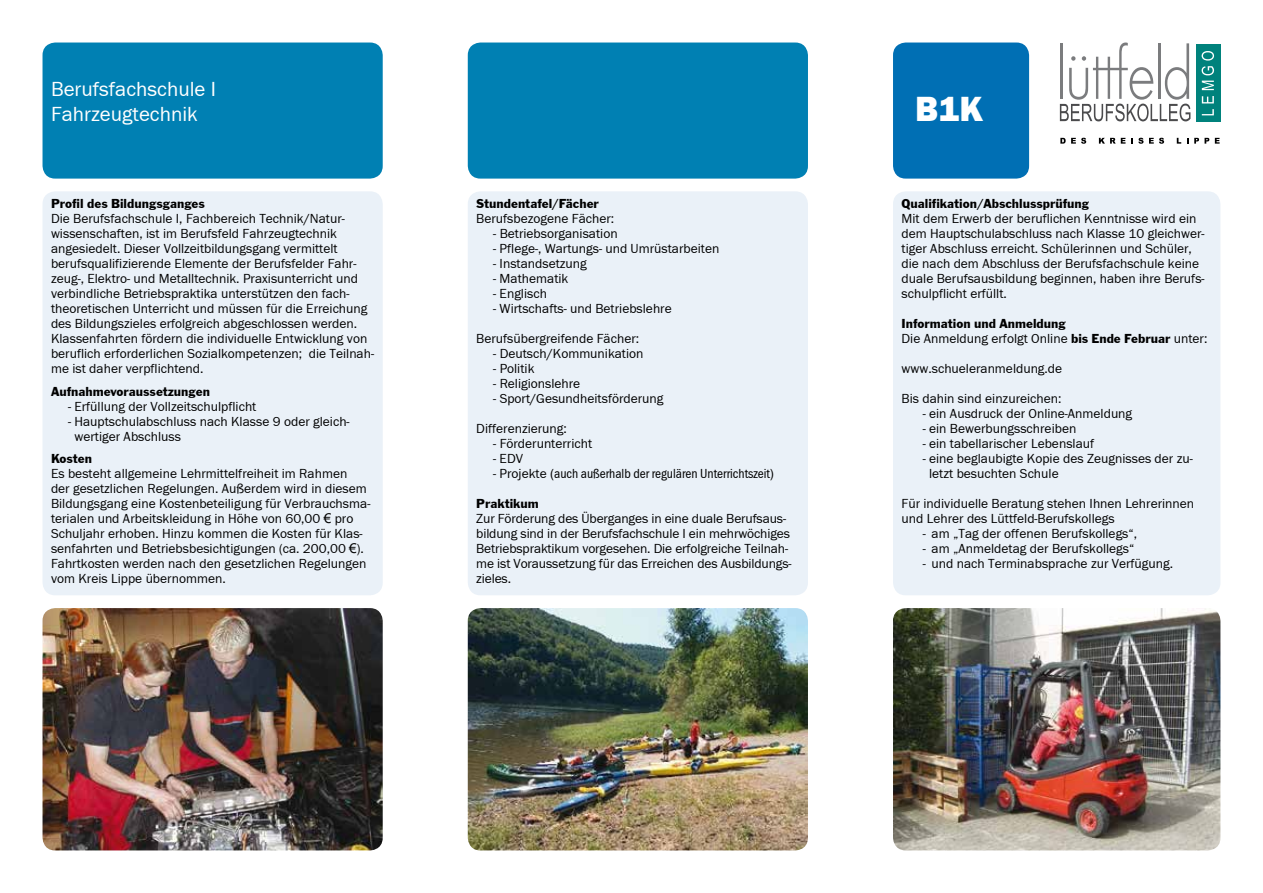
<style>
.page{position:relative;width:1263px;height:893px;background:#fff}
.page>*{position:absolute;margin:0;border:0;box-sizing:border-box;transform-origin:0 0}
.t1{font:36px "Franklin Gothic H Heavy";color:#fff}
.t2{font:21px/25.5px "Franklin Gothic";color:#fff}
.t3{font:13.5px/15px "Franklin Gothic";color:#000}
.t4{font:13.5px "Franklin Got T";color:#000}
.t5{font:13.5px "Franklin Gothic Cond";color:#000}
.s1{font-family:"Arial"}
.s2{font-family:"Franklin Gothic"}
.s3{font-family:"Franklin Got T"}
</style>
<div class="page">
<div style="left:43px;top:43px;width:340px;height:136px;background:#0080b3;border-radius:13px"></div>
<div style="left:468px;top:43px;width:340px;height:136px;background:#0080b3;border-radius:13px"></div>
<div style="left:893px;top:43px;width:136px;height:136px;background:#006fb4;border-radius:13px"></div>
<div style="left:43px;top:191px;width:340px;height:404px;background:#eaf1f8;border-radius:13px"></div>
<div style="left:468px;top:191px;width:340px;height:404px;background:#eaf1f8;border-radius:13px"></div>
<div style="left:893px;top:191px;width:327px;height:404px;background:#eaf1f8;border-radius:13px"></div>
<img style="left:43px;top:608px;width:340px;height:242px">
<img style="left:468px;top:608px;width:340px;height:242px">
<img style="left:893px;top:608px;width:327px;height:242px">
<div style="left:1196px;top:44px;width:24px;height:78px;background:#00827c"></div>
<svg style="left:1060px;top:138px;width:5px;height:6px"></svg>
<svg style="left:1071px;top:138px;width:15px;height:6px"></svg>
<svg style="left:1099px;top:138px;width:26px;height:6px"></svg>
<svg style="left:1131px;top:138px;width:12px;height:6px"></svg>
<svg style="left:1149px;top:138px;width:15px;height:6px"></svg>
<svg style="left:1177px;top:138px;width:4px;height:6px"></svg>
<svg style="left:1194px;top:138px;width:15px;height:6px"></svg>
<svg style="left:1215px;top:138px;width:4px;height:6px"></svg>
<svg style="left:1060px;top:43px;width:130px;height:78px"></svg>
<svg style="left:1202px;top:109px;width:12px;height:6px"></svg>
<svg style="left:1202px;top:96px;width:12px;height:7px"></svg>
<svg style="left:1202px;top:81px;width:12px;height:9px"></svg>
<svg style="left:1201px;top:51px;width:13px;height:24px"></svg>
<h2 class="t2" style="left:51px;top:76px;width:166px">Berufsfachschule I<br>Fahrzeugtechnik</h2>
<p class="t4" style="left:51px;top:196px;width:155px">Profil des Bildungsganges</p>
<p class="t3" style="left:51px;top:212px;width:325px">Die Berufsfachschule I, Fachbereich Technik/Natur&shy;wissenschaften, ist im Berufsfeld Fahrzeugtechnik angesiedelt. Dieser Vollzeitbildungsgang vermittelt berufsqualifizierende Elemente der Berufsfelder Fahr&shy;zeug-, Elektro- und Metalltechnik. Praxisunterricht und verbindliche Betriebspraktika unterstützen den fach&shy;theoretischen Unterricht und müssen für die Erreichung des Bildungszieles erfolgreich abgeschlossen werden.<br>Klassenfahrten fördern die individuelle Entwicklung von beruflich erforderlichen Sozialkompetenzen; die Teilnah&shy;me ist daher verpflichtend.</p>
<p class="t4" style="left:51px;top:383px;width:160px">Aufnahmevoraussetzungen</p>
<p class="t3" style="left:68px;top:399px;width:190px">- Erfüllung der Vollzeitschulpflicht</p>
<p class="t3" style="left:74px;top:414px;width:277px;text-indent:-6px">- Hauptschulabschluss nach Klasse 9 oder gleich&shy;wertiger Abschluss</p>
<p class="t4" style="left:51px;top:451px;width:42px">Kosten</p>
<p class="t3" style="left:51px;top:467px;width:321px">Es besteht allgemeine Lehrmittelfreiheit im Rahmen<br>der gesetzlichen Regelungen. Außerdem wird in diesem Bildungsgang eine Kostenbeteiligung für Verbrauchsma&shy;terialen und Arbeitskleidung in Höhe von 60,00 <span class="s1">€</span> pro Schuljahr erhoben. Hinzu kommen die Kosten für Klas&shy;senfahrten und Betriebsbesichtigungen (ca. 200,00 <span class="s1">€</span>).<br>Fahrtkosten werden nach den gesetzlichen Regelungen vom Kreis Lippe übernommen.</p>
<p class="t4" style="left:476px;top:196px;width:124px">Stundentafel/Fächer</p>
<p class="t3" style="left:476px;top:212px;width:139px">Berufsbezogene Fächer:</p>
<p class="t3" style="left:493px;top:227px;width:126px">- Betriebsorganisation</p>
<p class="t3" style="left:493px;top:242px;width:228px">- Pflege-, Wartungs- und Umrüstarbeiten</p>
<p class="t3" style="left:493px;top:257px;width:95px">- Instandsetzung</p>
<p class="t3" style="left:493px;top:272px;width:77px">- Mathematik</p>
<p class="t3" style="left:493px;top:287px;width:55px">- Englisch</p>
<p class="t3" style="left:493px;top:302px;width:180px">- Wirtschafts- und Betriebslehre</p>
<p class="t3" style="left:476px;top:332px;width:164px">Berufsübergreifende Fächer:</p>
<p class="t3" style="left:493px;top:347px;width:152px">- Deutsch/Kommunikation</p>
<p class="t3" style="left:493px;top:362px;width:43px">- Politik</p>
<p class="t3" style="left:493px;top:377px;width:89px">- Religionslehre</p>
<p class="t3" style="left:493px;top:392px;width:172px">- Sport/Gesundheitsförderung</p>
<p class="t3" style="left:476px;top:422px;width:92px">Differenzierung:</p>
<p class="t3" style="left:493px;top:437px;width:100px">- Förderunterricht</p>
<p class="t3" style="left:493px;top:452px;width:31px">- EDV</p>
<p class="t5" style="left:493px;top:466px;width:282px"><span class="s2">- Projekte</span> (auch außerhalb der regulären Unterrichtszeit)</p>
<p class="t4" style="left:476px;top:496px;width:64px">Praktikum</p>
<p class="t3" style="left:476px;top:512px;width:317px">Zur Förderung des Überganges in eine duale Berufsaus&shy;bildung sind in der Berufsfachschule I ein mehrwöchiges Betriebspraktikum vorgesehen. Die erfolgreiche Teilnah&shy;me ist Voraussetzung für das Erreichen des Ausbildungs&shy;zieles.</p>
<h1 class="t1" style="left:915px;top:88px;width:69px">B1K</h1>
<p class="t4" style="left:901px;top:196px;width:189px">Qualifikation/Abschlussprüfung</p>
<p class="t3" style="left:901px;top:212px;width:305px">Mit dem Erwerb der beruflichen Kenntnisse wird ein dem Hauptschulabschluss nach Klasse 10 gleichwer&shy;tiger Abschluss erreicht. Schülerinnen und Schüler, die nach dem Abschluss der Berufsfachschule keine duale Berufsausbildung beginnen, haben ihre Berufs&shy;schulpflicht erfüllt.</p>
<p class="t4" style="left:901px;top:316px;width:166px">Information und Anmeldung</p>
<p class="t3" style="left:901px;top:332px;width:307px">Die Anmeldung erfolgt Online <span class="s3">bis Ende Februar</span> unter:</p>
<p class="t3" style="left:901px;top:362px;width:162px">www.schueleranmeldung.de</p>
<p class="t3" style="left:901px;top:392px;width:161px">Bis dahin sind einzureichen:</p>
<p class="t3" style="left:923px;top:407px;width:211px">- ein Ausdruck der Online-Anmeldung</p>
<p class="t3" style="left:923px;top:422px;width:155px">- ein Bewerbungsschreiben</p>
<p class="t3" style="left:923px;top:437px;width:173px">- ein tabellarischer Lebenslauf</p>
<p class="t3" style="left:929px;top:452px;width:265px;text-indent:-6px">- eine beglaubigte Kopie des Zeugnisses der zu&shy;letzt besuchten Schule</p>
<p class="t3" style="left:901px;top:497px;width:294px">Für individuelle Beratung stehen Ihnen Lehrerinnen und Lehrer des Lüttfeld-Berufskollegs</p>
<p class="t3" style="left:923px;top:527px;width:216px">- am „Tag der offenen Berufskollegs“,</p>
<p class="t3" style="left:923px;top:542px;width:213px">- am „Anmeldetag der Berufskollegs“</p>
<p class="t3" style="left:923px;top:557px;width:252px">- und nach Terminabsprache zur Verfügung.</p>
</div>
